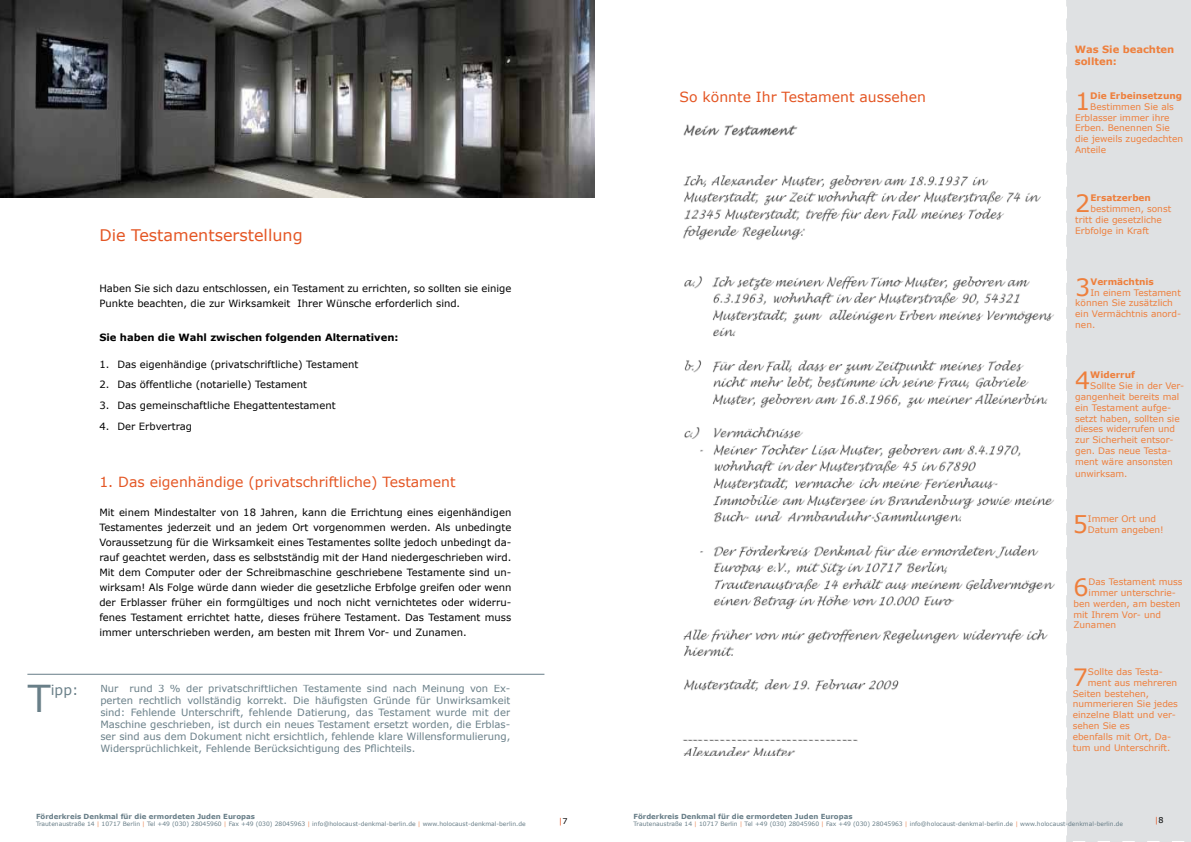
<style>
.page{position:relative;width:1191px;height:842px;background:#fff}
.page>*{position:absolute;margin:0;border:0;box-sizing:border-box;transform-origin:0 0}
.t1{font:37.1px "Verdana";color:#697f88}
.t2{font:23.9px "Verdana";color:#ee7f3c}
.t3{font:16px "Verdana";color:#e45624}
.t4{font:14px "Verdana";color:#e45624}
.t5{font:14px "Verdana";color:#697f88}
.t6{font:10px/15px "Verdana";color:#000}
.t7{font:10px/12px "Verdana";color:#697f88;text-align:justify}
.t8{font:700 10px "Verdana";color:#000}
.t9{font:700 10px/12px "Verdana";color:#ee7f3c}
.t10{font:9px/10.8px "Verdana";color:#ee7f3c}
.t11{font:700 9px "Verdana";color:#ee7f3c}
.t12{font:8px "Verdana";color:#e45624}
.t13{font:700 7px "Verdana";color:#677d87}
.t14{font:6px "Verdana";color:#677d87}
.s1{color:#ed8d5c}
.s2{color:#000}
</style>
<div class="page">
<img style="left:0;top:0;width:594px;height:197px">
<hr style="left:27px;top:674px;width:517px;height:1px;background:#677d87">
<img style="left:683px;top:124px;width:372px;height:632px">
<div style="left:1065px;top:0;width:126px;height:842px;background:#dfe1e3"></div>
<h3 class="t3" style="left:99px;top:225px;width:205px">Die Testamentserstellung</h3>
<p class="t6" style="left:99px;top:280px;width:413px">Haben Sie sich dazu entschlossen, ein Testament zu errichten, so sollten sie einige<br>Punkte beachten, die zur Wirksamkeit Ihrer Wünsche erforderlich sind.</p>
<p class="t8" style="left:99px;top:331px;width:301px">Sie haben die Wahl zwischen folgenden Alternativen:</p>
<p class="t6" style="left:99px;top:356px;width:260px">1. Das eigenhändige (privatschriftliche) Testament</p>
<p class="t6" style="left:99px;top:377px;width:209px">2. Das öffentliche (notarielle) Testament</p>
<p class="t6" style="left:99px;top:398px;width:238px">3. Das gemeinschaftliche Ehegattentestament</p>
<p class="t6" style="left:99px;top:418px;width:94px">4. Der Erbvertrag</p>
<h1 class="t1" style="left:28px;top:675px;width:24px">T</h1>
<h3 class="t5" style="left:51px;top:681px;width:29px">ipp:</h3>
<h3 class="t4" style="left:99px;top:473px;width:358px">1. Das eigenhändige (privatschriftliche) Testament</h3>
<p class="t6" style="left:99px;top:504px;width:413px;text-align:justify">Mit einem Mindestalter von 18 Jahren, kann die Errichtung eines eigenhändigen Testamentes jederzeit und an jedem Ort vorgenommen werden. Als unbedingte Voraussetzung für die Wirksamkeit eines Testamentes sollte jedoch unbedingt da&shy;rauf geachtet werden, dass es selbstständig mit der Hand niedergeschrieben wird.<br>Mit dem Computer oder der Schreibmaschine geschriebene Testamente sind un&shy;wirksam! Als Folge würde dann wieder die gesetzliche Erbfolge greifen oder wenn der Erblasser früher ein formgültiges und noch nicht vernichtetes oder widerru&shy;fenes Testament errichtet hatte, dieses frühere Testament. Das Testament muss immer unterschrieben werden, am besten mit Ihrem Vor- und Zunamen.</p>
<p class="t7" style="left:100px;top:682px;width:411px">Nur rund 3 % der privatschriftlichen Testamente sind nach Meinung von Ex&shy;perten rechtlich vollständig korrekt. Die häufigsten Gründe für Unwirksamkeit sind: Fehlende Unterschrift, fehlende Datierung, das Testament wurde mit der Maschine geschrieben, ist durch ein neues Testament ersetzt worden, die Erblas&shy;ser sind aus dem Dokument nicht ersichtlich, fehlende klare Willensformulierung, Widersprüchlichkeit, Fehlende Berücksichtigung des Pflichteils.</p>
<p class="t13" style="left:36px;top:812px;width:220px">Förderkreis Denkmal für die ermordeten Juden Europas</p>
<p class="t14" style="left:36px;top:820px;width:491px">Trautenaustraße 14 <span class="s1">|</span> 10717 Berlin <span class="s1">|</span> Tel +49 (030) 28045960 <span class="s1">|</span> Fax +49 (030) 28045963 <span class="s1">|</span> info@holocaust-denkmal-berlin.de <span class="s1">|</span> www.holocaust-denkmal-berlin.de</p>
<p class="t12" style="left:559px;top:816px;width:10px">|<span class="s2">7</span></p>
<h3 class="t4" style="left:679px;top:88px;width:248px">So könnte Ihr Testament aussehen</h3>
<p class="t9" style="left:1074px;top:43px;width:101px">Was Sie beachten sollten:</p>
<h2 class="t2" style="left:1075px;top:86px;width:17px">1</h2>
<p class="t11" style="left:1090px;top:90px;width:93px">Die Erbeinsetzung</p>
<p class="t10" style="left:1075px;top:101px;width:109px;text-indent:15px">Bestimmen Sie als<br>Erblasser immer ihre<br>Erben. Benennen Sie die jeweils zugedachten<br>Anteile</p>
<h2 class="t2" style="left:1075px;top:188px;width:17px">2</h2>
<p class="t11" style="left:1090px;top:192px;width:62px">Ersatzerben</p>
<p class="t10" style="left:1075px;top:203px;width:97px;text-indent:15px">bestimmen, sonst tritt die gesetzliche<br>Erbfolge in Kraft</p>
<h2 class="t2" style="left:1075px;top:272px;width:17px">3</h2>
<p class="t11" style="left:1090px;top:276px;width:65px">Vermächtnis</p>
<p class="t10" style="left:1075px;top:287px;width:107px;text-indent:15px">In einem Testament können Sie zusätzlich ein Vermächtnis anord&shy;nen.</p>
<h2 class="t2" style="left:1075px;top:365px;width:17px">4</h2>
<p class="t11" style="left:1090px;top:369px;width:46px">Widerruf</p>
<p class="t10" style="left:1075px;top:380px;width:111px;text-indent:15px">Sollte Sie in der Ver&shy;gangenheit bereits mal ein Testament aufge&shy;setzt haben, sollten sie dieses widerrufen und zur Sicherheit entsor&shy;gen. Das neue Testa&shy;ment wäre ansonsten</p>
<p class="t10" style="left:1075px;top:468px;width:54px">unwirksam.</p>
<h2 class="t2" style="left:1072px;top:509px;width:17px">5</h2>
<p class="t10" style="left:1087px;top:513px;width:77px">Immer Ort und<br>Datum angeben!</p>
<h2 class="t2" style="left:1073px;top:572px;width:17px">6</h2>
<p class="t10" style="left:1088px;top:576px;width:96px">Das Testament muss</p>
<p class="t10" style="left:1088px;top:587px;width:89px">immer unterschrie-</p>
<p class="t10" style="left:1073px;top:598px;width:109px">ben werden, am besten</p>
<p class="t10" style="left:1073px;top:609px;width:89px">mit Ihrem Vor- und</p>
<p class="t10" style="left:1073px;top:619px;width:44px">Zunamen</p>
<h2 class="t2" style="left:1072px;top:662px;width:17px">7</h2>
<p class="t10" style="left:1087px;top:666px;width:77px">Sollte das Testa-</p>
<p class="t10" style="left:1087px;top:677px;width:91px">ment aus mehreren</p>
<p class="t10" style="left:1072px;top:687px;width:78px">Seiten bestehen,</p>
<p class="t10" style="left:1072px;top:698px;width:107px">nummerieren Sie jedes</p>
<p class="t10" style="left:1072px;top:709px;width:105px">einzelne Blatt und ver-</p>
<p class="t10" style="left:1072px;top:720px;width:59px">sehen Sie es</p>
<p class="t10" style="left:1072px;top:731px;width:100px">ebenfalls mit Ort, Da-</p>
<p class="t10" style="left:1072px;top:741px;width:99px">tum und Unterschrift.</p>
<p class="t13" style="left:631px;top:812px;width:220px">Förderkreis Denkmal für die ermordeten Juden Europas</p>
<p class="t14" style="left:631px;top:820px;width:491px">Trautenaustraße 14 <span class="s1">|</span> 10717 Berlin <span class="s1">|</span> Tel +49 (030) 28045960 <span class="s1">|</span> Fax +49 (030) 28045963 <span class="s1">|</span> info@holocaust-denkmal-berlin.de <span class="s1">|</span> www.holocaust-denkmal-berlin.de</p>
<p class="t13" style="left:633px;top:812px;width:220px">Förderkreis Denkmal für die ermordeten Juden Europas</p>
<p class="t14" style="left:633px;top:820px;width:491px">Trautenaustraße 14 <span class="s1">|</span> 10717 Berlin <span class="s1">|</span> Tel +49 (030) 28045960 <span class="s1">|</span> Fax +49 (030) 28045963 <span class="s1">|</span> info@holocaust-denkmal-berlin.de <span class="s1">|</span> www.holocaust-denkmal-berlin.de</p>
<p class="t12" style="left:1155px;top:815px;width:10px">|<span class="s2">8</span></p>
</div>
